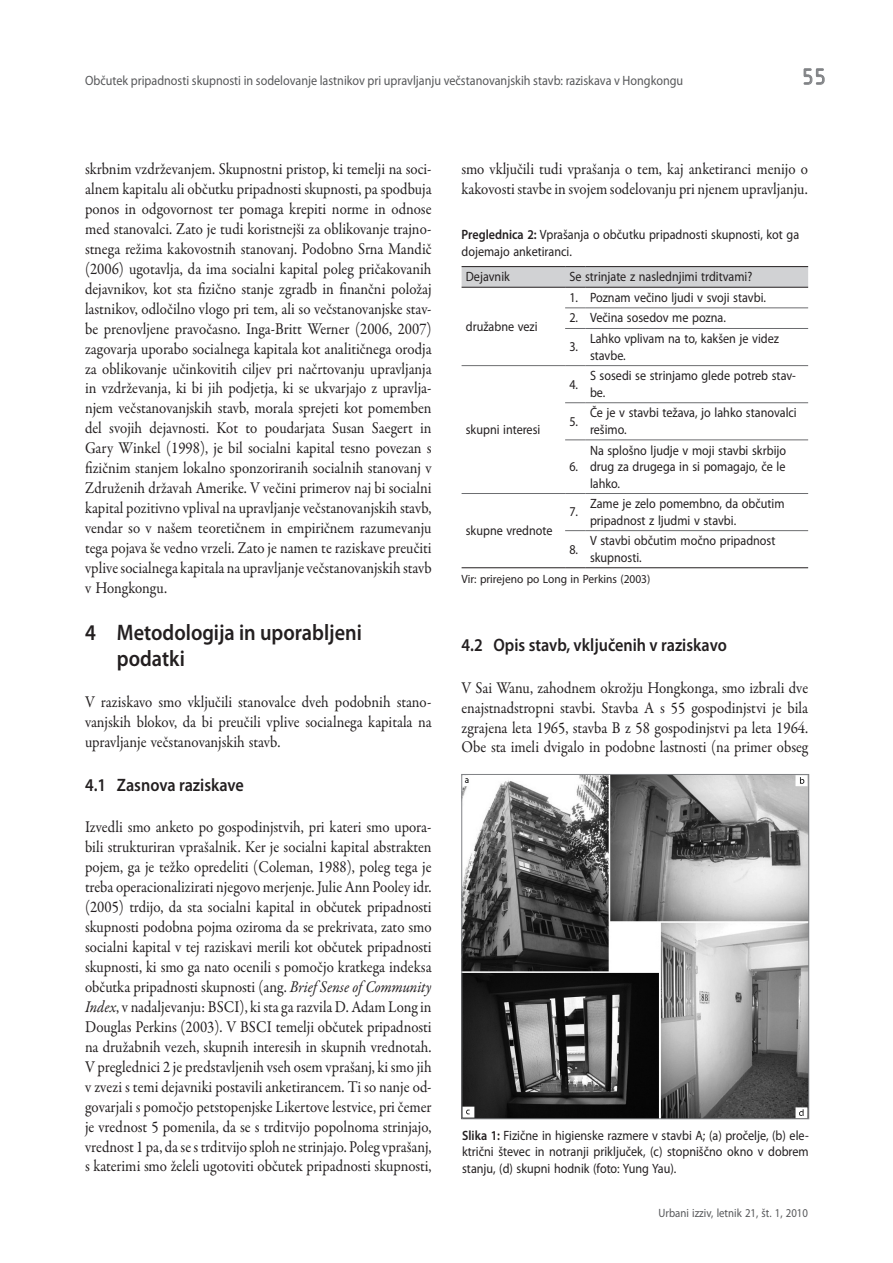
<style>
.page{position:relative;width:893px;height:1263px;background:#fff}
.page>*{position:absolute;margin:0;border:0;box-sizing:border-box;transform-origin:0 0}
.t1{font:24px "ISOCTEUR";color:#808285}
.naslov1{font:600 22.5px/25.5px "Myriad Pro";color:#231f20;scale:.9 1}
.naslov2{font:600 18px "Myriad Pro";color:#231f20;scale:.9 1}
.bodi{font:16.5px/20px "Garamond Premr Pro";letter-spacing:-.005em;color:#231f20;text-align:justify;scale:.9 1}
.tabela-normalna{font:13.5px/16.5px "Myriad Pro";color:#231f20;scale:.9 1}
.opombe-slike-tabele{font:13.5px/16.5px "Myriad Pro";color:#231f20;scale:.9 1}
.glava-desna{font:13.5px "Myriad Pro";color:#57585a;scale:.9 1}
.opombe-slike-tabele-2{font:12px "Myriad Pro";color:#231f20;scale:.95 1}
.t2{font:12px "Myriad Pro";color:#57585a;scale:.9 1}
.s1{font-style:italic}
.s2{font-weight:600}
</style>
<div class="page">
<svg style="left:803px;top:68px;width:22px;height:17px"></svg>
<svg style="left:565px;top:307px;width:21px;height:1px"></svg>
<hr style="left:586px;top:307px;width:222px;height:1px;background:#6c6d70">
<svg style="left:565px;top:328px;width:21px;height:1px"></svg>
<hr style="left:586px;top:328px;width:222px;height:1px;background:#6c6d70">
<hr style="left:462px;top:365px;width:103px;height:1px;background:#6c6d70">
<svg style="left:565px;top:365px;width:21px;height:1px"></svg>
<hr style="left:586px;top:365px;width:222px;height:1px;background:#6c6d70">
<svg style="left:565px;top:402px;width:21px;height:1px"></svg>
<hr style="left:586px;top:402px;width:222px;height:1px;background:#6c6d70">
<svg style="left:565px;top:439px;width:21px;height:1px"></svg>
<hr style="left:586px;top:439px;width:222px;height:1px;background:#6c6d70">
<hr style="left:462px;top:493px;width:103px;height:1px;background:#6c6d70">
<svg style="left:565px;top:493px;width:21px;height:1px"></svg>
<hr style="left:586px;top:493px;width:222px;height:1px;background:#6c6d70">
<svg style="left:462px;top:266px;width:346px;height:22px"></svg>
<hr style="left:586px;top:287px;width:222px;height:1px;background:#231f20">
<svg style="left:565px;top:530px;width:21px;height:1px"></svg>
<hr style="left:586px;top:530px;width:222px;height:1px;background:#6c6d70">
<hr style="left:462px;top:567px;width:103px;height:1px;background:#231f20">
<svg style="left:565px;top:567px;width:21px;height:1px"></svg>
<hr style="left:586px;top:567px;width:222px;height:1px;background:#231f20">
<img style="left:463px;top:776px;width:344px;height:341px">
<div style="left:461px;top:774px;width:348px;height:345px;border:1px solid #808285"></div>
<p class="glava-desna" style="left:85px;top:72px;width:666px">Občutek pripadnosti skupnosti in sodelovanje lastnikov pri upravljanju večstanovanjskih stavb: raziskava v Hongkongu</p>
<h1 class="t1" style="left:799px;top:61px;width:31px">55</h1>
<p class="bodi" style="left:85px;top:159px;width:387px">skrbnim vzdrževanjem. Skupnostni pristop, ki temelji na soci&shy;alnem kapitalu ali občutku pripadnosti skupnosti, pa spodbuja ponos in odgovornost ter pomaga krepiti norme in odnose med stanovalci. Zato je tudi koristnejši za oblikovanje trajno&shy;stnega režima kakovostnih stanovanj. Podobno Srna Mandič (2006) ugotavlja, da ima socialni kapital poleg pričakovanih dejavnikov, kot sta fizično stanje zgradb in finančni položaj lastnikov, odločilno vlogo pri tem, ali so večstanovanjske stav&shy;be prenovljene pravočasno. Inga-Britt Werner (2006, 2007) zagovarja uporabo socialnega kapitala kot analitičnega orodja za oblikovanje učinkovitih ciljev pri načrtovanju upravljanja in vzdrževanja, ki bi jih podjetja, ki se ukvarjajo z upravlja&shy;njem večstanovanjskih stavb, morala sprejeti kot pomemben del svojih dejavnosti. Kot to poudarjata Susan Saegert in Gary Winkel (1998), je bil socialni kapital tesno povezan s fizičnim stanjem lokalno sponzoriranih socialnih stanovanj v Združenih državah Amerike. V večini primerov naj bi socialni kapital pozitivno vplival na upravljanje večstanovanjskih stavb, vendar so v našem teoretičnem in empiričnem razumevanju tega pojava še vedno vrzeli. Zato je namen te raziskave preučiti vplive socialnega kapitala na upravljanje večstanovanjskih stavb v Hongkongu.</p>
<p class="naslov1" style="left:117px;top:619px;width:274px;text-indent:-32px">4 Metodologija in uporabljeni podatki</p>
<p class="bodi" style="left:85px;top:692px;width:387px">V raziskavo smo vključili stanovalce dveh podobnih stano&shy;vanjskih blokov, da bi preučili vplive socialnega kapitala na upravljanje večstanovanjskih stavb.</p>
<p class="naslov2" style="left:85px;top:774px;width:178px">4.1 Zasnova raziskave</p>
<p class="bodi" style="left:85px;top:817px;width:387px">Izvedli smo anketo po gospodinjstvih, pri kateri smo upora&shy;bili strukturiran vprašalnik. Ker je socialni kapital abstrakten pojem, ga je težko opredeliti (Coleman, 1988), poleg tega je treba operacionalizirati njegovo merjenje. Julie Ann Pooley idr. (2005) trdijo, da sta socialni kapital in občutek pripadnosti skupnosti podobna pojma oziroma da se prekrivata, zato smo socialni kapital v tej raziskavi merili kot občutek pripadnosti skupnosti, ki smo ga nato ocenili s pomočjo kratkega indeksa občutka pripadnosti skupnosti (ang. <span class="s1">Brief Sense of Community Index</span>, v nadaljevanju: BSCI), ki sta ga razvila D. Adam Long in Douglas Perkins (2003). V BSCI temelji občutek pripadnosti na družabnih vezeh, skupnih interesih in skupnih vrednotah.<br>V preglednici 2 je predstavljenih vseh osem vprašanj, ki smo jih v zvezi s temi dejavniki postavili anketirancem. Ti so nanje od&shy;govarjali s pomočjo petstopenjske Likertove lestvice, pri čemer je vrednost 5 pomenila, da se s trditvijo popolnoma strinjajo, vrednost 1 pa, da se s trditvijo sploh ne strinjajo. Poleg vprašanj, s katerimi smo želeli ugotoviti občutek pripadnosti skupnosti,</p>
<p class="bodi" style="left:461px;top:159px;width:386px">smo vključili tudi vprašanja o tem, kaj anketiranci menijo o kakovosti stavbe in svojem sodelovanju pri njenem upravljanju.</p>
<p class="opombe-slike-tabele" style="left:462px;top:226px;width:377px"><span class="s2">Preglednica 2:</span> Vprašanja o občutku pripadnosti skupnosti, kot ga dojemajo anketiranci.</p>
<p class="tabela-normalna" style="left:466px;top:268px;width:50px">Dejavnik</p>
<p class="tabela-normalna" style="left:569px;top:268px;width:205px">Se strinjate z naslednjimi trditvami?</p>
<p class="tabela-normalna" style="left:466px;top:318px;width:81px">družabne vezi</p>
<p class="tabela-normalna" style="left:569px;top:289px;width:11px">1.</p>
<p class="tabela-normalna" style="left:590px;top:289px;width:197px">Poznam večino ljudi v svoji stavbi.</p>
<p class="tabela-normalna" style="left:569px;top:309px;width:11px">2.</p>
<p class="tabela-normalna" style="left:590px;top:309px;width:152px">Večina sosedov me pozna.</p>
<p class="tabela-normalna" style="left:569px;top:338px;width:11px">3.</p>
<p class="tabela-normalna" style="left:590px;top:330px;width:212px">Lahko vplivam na to, kakšen je videz stavbe.</p>
<p class="tabela-normalna" style="left:466px;top:421px;width:84px">skupni interesi</p>
<p class="tabela-normalna" style="left:569px;top:375px;width:11px">4.</p>
<p class="tabela-normalna" style="left:590px;top:367px;width:230px">S sosedi se strinjamo glede potreb stav&shy;be.</p>
<p class="tabela-normalna" style="left:569px;top:413px;width:11px">5.</p>
<p class="tabela-normalna" style="left:590px;top:404px;width:231px">Če je v stavbi težava, jo lahko stanovalci rešimo.</p>
<p class="tabela-normalna" style="left:569px;top:458px;width:11px">6.</p>
<p class="tabela-normalna" style="left:590px;top:441px;width:219px;text-align:justify">Na splošno ljudje v moji stavbi skrbijo drug za drugega in si pomagajo, če le lahko.</p>
<p class="tabela-normalna" style="left:569px;top:503px;width:11px">7.</p>
<p class="tabela-normalna" style="left:590px;top:495px;width:218px">Zame je zelo pomembno, da občutim pripadnost z ljudmi v stavbi.</p>
<p class="tabela-normalna" style="left:569px;top:540px;width:11px">8.</p>
<p class="tabela-normalna" style="left:590px;top:532px;width:208px">V stavbi občutim močno pripadnost skupnosti.</p>
<p class="opombe-slike-tabele-2" style="left:462px;top:572px;width:200px">Vir: prirejeno po Long in Perkins (2003)</p>
<p class="tabela-normalna" style="left:466px;top:522px;width:98px">skupne vrednote</p>
<p class="naslov2" style="left:462px;top:634px;width:296px">4.2 Opis stavb, vključenih v raziskavo</p>
<p class="bodi" style="left:462px;top:678px;width:387px">V Sai Wanu, zahodnem okrožju Hongkonga, smo izbrali dve enajstnadstropni stavbi. Stavba A s 55 gospodinjstvi je bila zgrajena leta 1965, stavba B z 58 gospodinjstvi pa leta 1964.<br>Obe sta imeli dvigalo in podobne lastnosti (na primer obseg</p>
<p class="opombe-slike-tabele" style="left:462px;top:1127px;width:387px;text-align:justify"><span class="s2">Slika 1:</span> Fizične in higienske razmere v stavbi A; (a) pročelje, (b) ele&shy;ktrični števec in notranji priključek, (c) stopniščno okno v dobrem stanju, (d) skupni hodnik (foto: Yung Yau).</p>
<p class="t2" style="left:658px;top:1205px;width:168px">Urbani izziv, letnik 21, št. 1, 2010</p>
</div>
